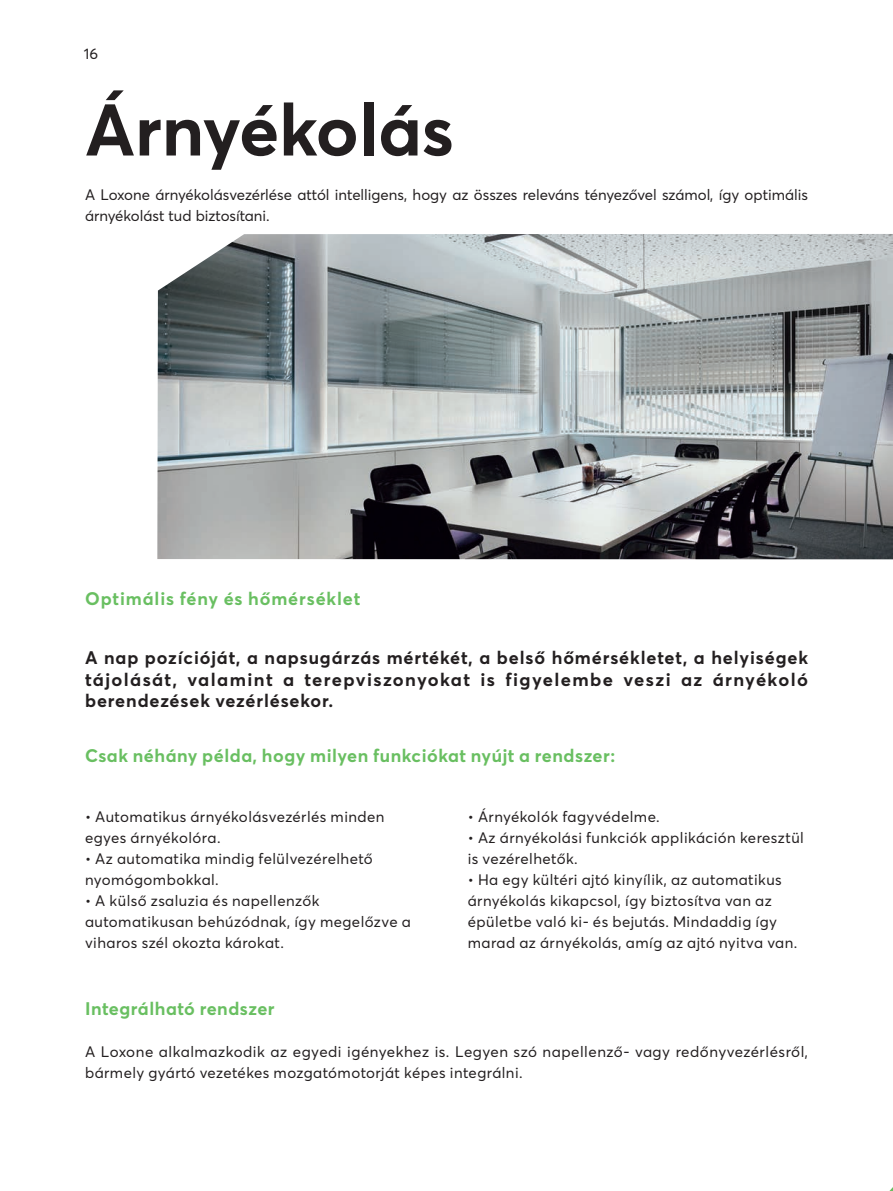
<style>
.page{position:relative;width:893px;height:1191px;background:#fff}
.page>*{position:absolute;margin:0;border:0;box-sizing:border-box;transform-origin:0 0}
.t1{font:700 72px "Averta";color:#231f20}
.t2{font:700 18px/21.6px "Averta";letter-spacing:.05em;color:#231f20;text-align:justify}
.t3{font:700 18px "Averta";letter-spacing:.03em;color:#69bf61}
.t4{font:700 18px "Averta";letter-spacing:.05em;color:#69bf61}
.t5{font:15px/21px "Averta";letter-spacing:.03em;color:#231f20}
.t6{font:15px/21px "Averta";color:#231f20}
</style>
<div class="page">
<img style="left:157px;top:234px;width:736px;height:325px">
<p class="t5" style="left:84px;top:43px;width:16px">16</p>
<p class="t1" style="left:85px;top:79px;width:370px">Árnyékolás</p>
<p class="t6" style="left:85px;top:183px;width:724px">A Loxone árnyékolásvezérlése attól intelligens, hogy az összes releváns tényezővel számol, így optimális árnyékolást tud biztosítani.</p>
<p class="t4" style="left:85px;top:585px;width:277px">Optimális fény és hőmérséklet</p>
<p class="t2" style="left:85px;top:646px;width:724px">A nap pozícióját, a napsugárzás mértékét, a belső hőmérsékletet, a helyiségek tájolását, valamint a terepviszonyokat is figyelembe veszi az árnyékoló berendezések vezérlésekor.</p>
<p class="t3" style="left:85px;top:743px;width:532px">Csak néhány példa, hogy milyen funkciókat nyújt a rendszer:</p>
<p class="t5" style="left:85px;top:805px;width:301px">• Automatikus árnyékolásvezérlés minden egyes árnyékolóra.</p>
<p class="t5" style="left:85px;top:847px;width:289px">• Az automatika mindig felülvezérelhető nyomógombokkal.</p>
<p class="t5" style="left:85px;top:889px;width:327px">• A külső zsaluzia és napellenzők automatikusan behúzódnak, így megelőzve a viharos szél okozta károkat.</p>
<p class="t5" style="left:468px;top:805px;width:193px">• Árnyékolók fagyvédelme.</p>
<p class="t5" style="left:468px;top:826px;width:338px">• Az árnyékolási funkciók applikáción keresztül is vezérelhetők.</p>
<p class="t5" style="left:468px;top:868px;width:331px">• Ha egy kültéri ajtó kinyílik, az automatikus árnyékolás kikapcsol, így biztosítva van az épületbe való ki- és bejutás. Mindaddig így marad az árnyékolás, amíg az ajtó nyitva van.</p>
<p class="t3" style="left:85px;top:996px;width:191px">Integrálható rendszer</p>
<p class="t5" style="left:85px;top:1040px;width:724px">A Loxone alkalmazkodik az egyedi igényekhez is. Legyen szó napellenző- vagy redőnyvezérlésről, bármely gyártó vezetékes mozgatómotorját képes integrálni.</p>
</div>
